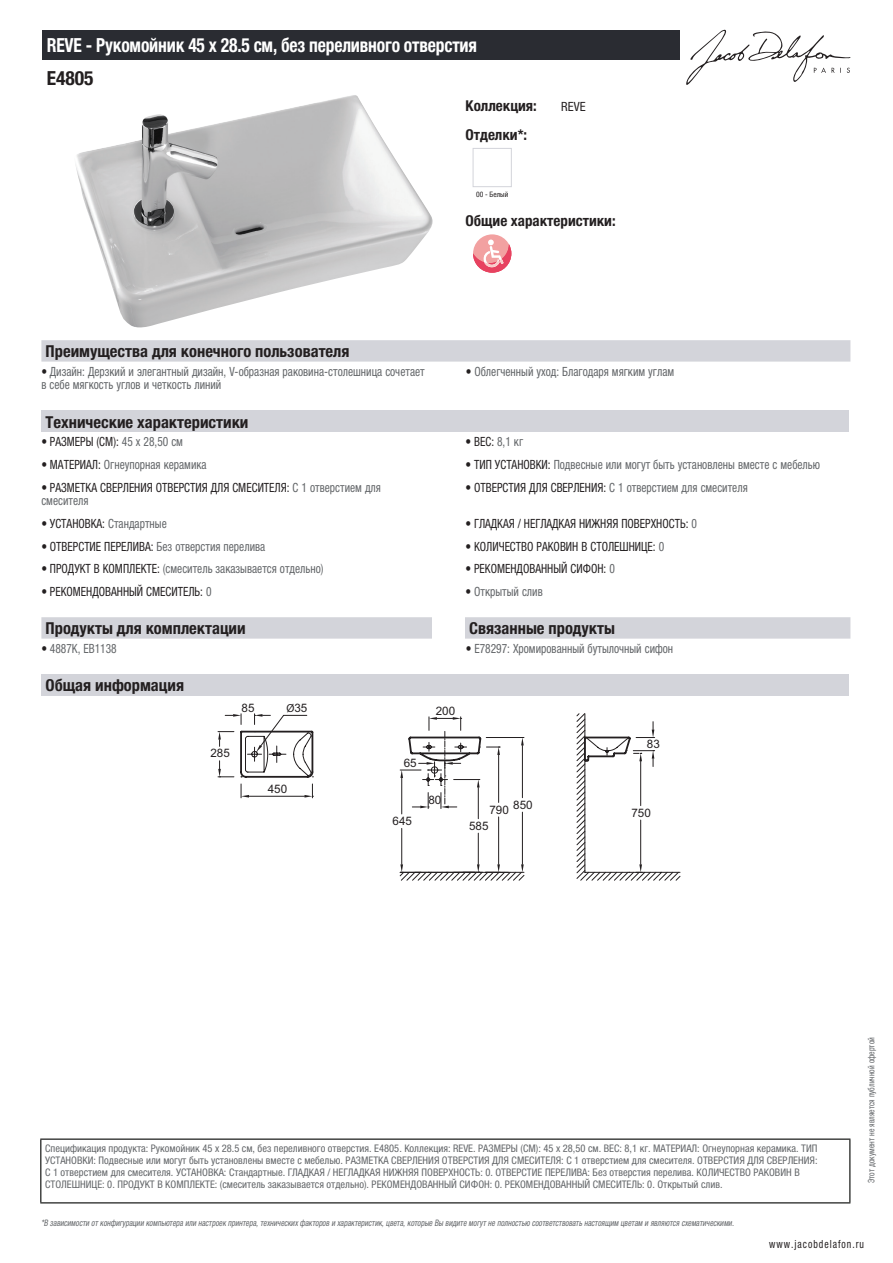
<style>
.page{position:relative;width:893px;height:1263px;background:#fff}
.page>*{position:absolute;margin:0;border:0;box-sizing:border-box;transform-origin:0 0}
.t1{font:700 condensed 19.5px "Helvetica Neue LTCYR";letter-spacing:-.01em;color:#fff;scale:.9 1}
.t2{font:700 condensed 19.5px "Helvetica Neue LTCYR";color:#231f20}
.t3{font:700 condensed 16.5px "Helvetica Neue LTCYR";color:#231f20}
.t4{font:700 condensed 15px "Helvetica Neue LTCYR";color:#231f20}
.t5{font:condensed 12.75px/13.5px "Helvetica Neue LTCYR";color:#626568;scale:.9 1}
.t6{font:condensed 12.75px/13.5px "Helvetica Neue LTCYR";color:#231f20;scale:.9 1}
.t7{font:condensed 12.75px "Helvetica Neue LTCYR";color:#231f20}
.t8{font:11.7px "Arial";color:#231f20}
.t9{font:condensed 11.25px "Helvetica Neue LTCYR";letter-spacing:.1em;color:#231f20;scale:.87 1}
.t10{font:condensed 10.5px/12px "Helvetica Neue LTCYR";color:#626568}
.t11{font:italic condensed 9px "Helvetica Neue LTCYR";color:#626568;scale:.87 1}
.t12{font:condensed 9px "Helvetica Neue LTCYR";color:#626568;scale:.87 1}
.t13{font:condensed 7.5px "Helvetica Neue LTCYR";color:#231f20}
.s1{color:#231f20}
.s2{color:#626568}
.s3{font-family:"Myriad Pro"}
</style>
<div class="page">
<svg style="left:686px;top:30px;width:164px;height:55px"></svg>
<img style="left:75px;top:95px;width:358px;height:233px">
<div style="left:473px;top:148px;width:39px;height:39px;border:1px solid #d3d4da"></div>
<div style="left:473px;top:234px;width:38px;height:39px;background:#f2a1a1;border-radius:50%"></div>
<svg style="left:473px;top:240px;width:38px;height:33px"></svg>
<div style="left:41px;top:340px;width:809px;height:22px;background:#d3d4da"></div>
<div style="left:41px;top:411px;width:808px;height:21px;background:#d3d4da"></div>
<svg style="left:41px;top:617px;width:809px;height:22px;background:#d4d5db"></svg>
<div style="left:432px;top:617px;width:33px;height:22px;background:#fff"></div>
<div style="left:41px;top:674px;width:808px;height:21px;background:#d3d4da"></div>
<svg style="left:401px;top:713px;width:279px;height:167px"></svg>
<hr style="left:478px;top:787px;width:1px;height:32px;background:#231f20">
<hr style="left:478px;top:833px;width:1px;height:31px;background:#231f20">
<svg style="left:399px;top:864px;width:126px;height:17px"></svg>
<svg style="left:218px;top:714px;width:437px;height:94px"></svg>
<div style="left:43px;top:30px;width:637px;height:30px;background:#2a2c32"></div>
<hr style="left:40px;top:1138px;width:810px;height:2px;background:#040503">
<hr style="left:40px;top:1140px;width:1px;height:62px;background:#040503">
<hr style="left:849px;top:1140px;width:1px;height:62px;background:#040503">
<hr style="left:40px;top:1202px;width:810px;height:1px;background:#040503">
<h1 class="t1" style="left:47px;top:34px;width:479px">REVE - Рукомойник 45 х 28.5 см, без переливного отверстия</h1>
<h1 class="t2" style="left:47px;top:67px;width:48px">E4805</h1>
<h3 class="t4" style="left:466px;top:97px;width:73px">Коллекция:</h3>
<p class="t7" style="left:561px;top:99px;width:26px">REVE</p>
<h3 class="t4" style="left:466px;top:126px;width:63px">Отделки*:</h3>
<p class="t13" style="left:476px;top:190px;width:34px">00 - Белый</p>
<h3 class="t4" style="left:466px;top:212px;width:152px">Общие характеристики:</h3>
<h2 class="t3" style="left:46px;top:342px;width:305px">Преимущества для конечного пользователя</h2>
<p class="t5" style="left:41px;top:365px;width:427px"><span class="s1">•</span> Дизайн: Дерзкий и элегантный дизайн, V-образная раковина-столешница сочетает в себе мягкость углов и четкость линий</p>
<p class="t5" style="left:466px;top:365px;width:233px"><span class="s1">•</span> Облегченный уход: Благодаря мягким углам</p>
<h2 class="t3" style="left:46px;top:413px;width:204px">Технические характеристики</h2>
<p class="t6" style="left:41px;top:435px;width:159px">• РАЗМЕРЫ (СМ): <span class="s2">45 x 28,50 см</span></p>
<p class="t6" style="left:466px;top:435px;width:65px">• ВЕС: <span class="s2">8,1 кг</span></p>
<p class="t5" style="left:41px;top:458px;width:185px"><span class="s1">• МАТЕРИАЛ:</span> Огнеупорная керамика</p>
<p class="t5" style="left:466px;top:458px;width:395px"><span class="s1">• ТИП УСТАНОВКИ:</span> Подвесные или могут быть установлены вместе с мебелью</p>
<p class="t6" style="left:41px;top:480px;width:379px">• РАЗМЕТКА СВЕРЛЕНИЯ ОТВЕРСТИЯ ДЛЯ СМЕСИТЕЛЯ: <span class="s2">С 1 отверстием для смесителя</span></p>
<p class="t5" style="left:466px;top:480px;width:315px"><span class="s1">• ОТВЕРСТИЯ ДЛЯ СВЕРЛЕНИЯ:</span> С 1 отверстием для смесителя</p>
<p class="t6" style="left:41px;top:517px;width:141px">• УСТАНОВКА: <span class="s2">Стандартные</span></p>
<p class="t6" style="left:466px;top:517px;width:259px">• ГЛАДКАЯ / НЕГЛАДКАЯ НИЖНЯЯ ПОВЕРХНОСТЬ: <span class="s2">0</span></p>
<p class="t5" style="left:41px;top:539px;width:250px"><span class="s1">• ОТВЕРСТИЕ ПЕРЕЛИВА:</span> Без отверстия перелива</p>
<p class="t6" style="left:466px;top:539px;width:222px">• КОЛИЧЕСТВО РАКОВИН В СТОЛЕШНИЦЕ: <span class="s2">0</span></p>
<p class="t5" style="left:41px;top:562px;width:315px"><span class="s1">• ПРОДУКТ В КОМПЛЕКТЕ:</span> (смеситель заказывается отдельно)</p>
<p class="t6" style="left:466px;top:562px;width:167px">• РЕКОМЕНДОВАННЫЙ СИФОН: <span class="s2">0</span></p>
<p class="t6" style="left:41px;top:585px;width:191px">• РЕКОМЕНДОВАННЫЙ СМЕСИТЕЛЬ: <span class="s2">0</span></p>
<p class="t5" style="left:466px;top:585px;width:87px"><span class="s1">•</span> Открытый слив</p>
<h2 class="t3" style="left:46px;top:619px;width:202px">Продукты для комплектации</h2>
<h2 class="t3" style="left:469px;top:619px;width:147px">Связанные продукты</h2>
<p class="t5" style="left:41px;top:642px;width:85px"><span class="s1">•</span> 4887K, EB1138</p>
<p class="t5" style="left:466px;top:642px;width:232px"><span class="s1">•</span> E78297: Хромированный бутылочный сифон</p>
<h2 class="t3" style="left:46px;top:676px;width:140px">Общая информация</h2>
<p class="t8" style="left:242px;top:700px;width:14px">85</p>
<p class="t8" style="left:286px;top:700px;width:23px"><span class="s3">Ø</span>35</p>
<p class="t8" style="left:210px;top:746px;width:21px">285</p>
<p class="t8" style="left:268px;top:781px;width:21px">450</p>
<p class="t8" style="left:436px;top:703px;width:21px">200</p>
<p class="t8" style="left:404px;top:756px;width:14px">65</p>
<p class="t8" style="left:392px;top:813px;width:21px">645</p>
<p class="t8" style="left:428px;top:792px;width:14px">80</p>
<p class="t8" style="left:513px;top:797px;width:21px">850</p>
<p class="t8" style="left:489px;top:802px;width:21px">790</p>
<p class="t8" style="left:469px;top:818px;width:21px">585</p>
<p class="t8" style="left:647px;top:736px;width:14px">83</p>
<p class="t8" style="left:631px;top:805px;width:21px">750</p>
<p class="t10" style="left:45px;top:1142px;width:774px">Спецификация продукта: Рукомойник 45 х 28.5 см, без переливного отверстия. E4805. Коллекция: REVE. РАЗМЕРЫ (СМ): 45 x 28,50 см. ВЕС: 8,1 кг. МАТЕРИАЛ: Огнеупорная керамика. ТИП УСТАНОВКИ: Подвесные или могут быть установлены вместе с мебелью. РАЗМЕТКА СВЕРЛЕНИЯ ОТВЕРСТИЯ ДЛЯ СМЕСИТЕЛЯ: С 1 отверстием для смесителя. ОТВЕРСТИЯ ДЛЯ СВЕРЛЕНИЯ:<br>С 1 отверстием для смесителя. УСТАНОВКА: Стандартные. ГЛАДКАЯ / НЕГЛАДКАЯ НИЖНЯЯ ПОВЕРХНОСТЬ: 0. ОТВЕРСТИЕ ПЕРЕЛИВА: Без отверстия перелива. КОЛИЧЕСТВО РАКОВИН В СТОЛЕШНИЦЕ: 0. ПРОДУКТ В КОМПЛЕКТЕ: (смеситель заказывается отдельно). РЕКОМЕНДОВАННЫЙ СИФОН: 0. РЕКОМЕНДОВАННЫЙ СМЕСИТЕЛЬ: 0. Открытый слив.</p>
<p class="t11" style="left:41px;top:1218px;width:800px">*В зависимости отконфигурации компьютера или настроек принтера,техническихфакторов и характеристик,цвета,которые Вы видите могутне полностью соответствоватьнастоящим цветам и являются схематическими.</p>
<p class="t12" style="left:866px;top:1183px;width:169px;rotate:-90deg">Этот документ не является публичной офертой</p>
<p class="t9" style="left:769px;top:1237px;width:110px">www.jacobdelafon.ru</p>
</div>
